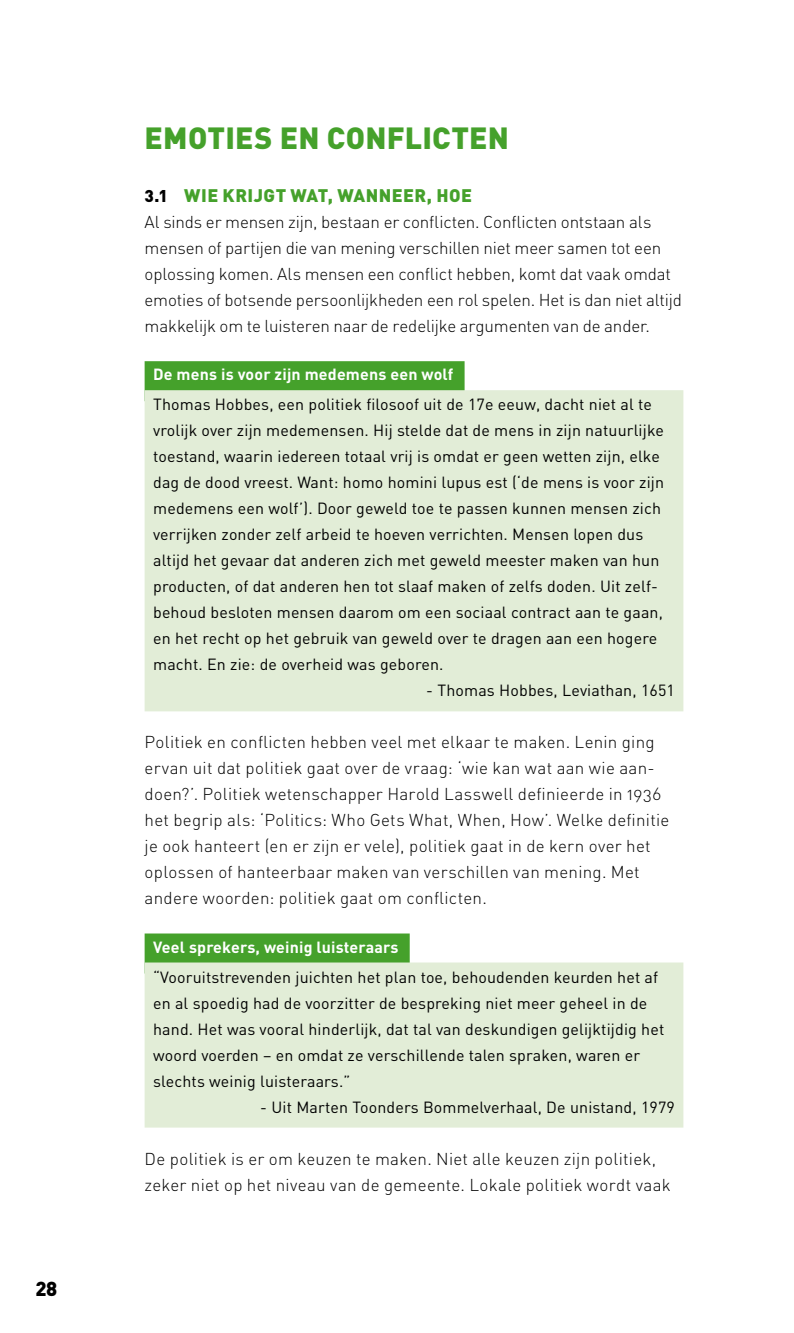
<style>
.page{position:relative;width:794px;height:1333px;background:#fff}
.page>*{position:absolute;margin:0;border:0;box-sizing:border-box;transform-origin:0 0}
.t1{font:900 30.2px "DIN";letter-spacing:.01em;color:#45a12b}
.t2{font:900 20px "DIN";color:#000}
.t3{font:900 18px "DIN";letter-spacing:.025em;color:#45a12b}
.t4{font:17px/26px "DIN Light Alternate";letter-spacing:.015em;color:#000}
.t5{font:17px/26px "DIN Light Alternate";letter-spacing:-.01em;color:#000}
.t6{font:16px/26px "DIN";letter-spacing:.01em;color:#000}
.t7{font:700 16px "DIN";letter-spacing:.01em;color:#fff}
.s1{font-size:16.8px;color:#000}
</style>
<div class="page">
<div style="left:145px;top:361px;width:319px;height:40px;background:#45a12b"></div>
<div style="left:145px;top:390px;width:538px;height:321px;background:#e2edd7"></div>
<div style="left:145px;top:933px;width:265px;height:40px;background:#45a12b"></div>
<div style="left:145px;top:962px;width:538px;height:165px;background:#e2edd7"></div>
<p class="t2" style="left:35px;top:1275px;width:23px">28</p>
<h1 class="t1" style="left:145px;top:118px;width:366px">EMOTIES EN CONFLICTEN</h1>
<p class="t3" style="left:145px;top:183px;width:329px"><span class="s1">3.1</span> WI E KRIJGT WAT, WANNEER, HOE</p>
<p class="t5" style="left:145px;top:209px;width:539px">Al sinds er mensen zijn, bestaan er conflicten. Conflicten ontstaan als mensen of partijen die van mening verschillen niet meer samen tot een oplossing komen. Als mensen een conflict hebben, komt dat vaak omdat emoties of botsende persoonlijkheden een rol spelen. Het is dan niet altijd makkelijk om te luisteren naar de redelijke argumenten van de ander.</p>
<p class="t7" style="left:153px;top:364px;width:302px">De mens is voor zijn medemens een wolf</p>
<p class="t6" style="left:153px;top:391px;width:512px">Thomas Hobbes, een politiek filosoof uit de 17e eeuw, dacht niet al te vrolijk over zijn medemensen. Hij stelde dat de mens in zijn natuurlijke toestand, waarin iedereen totaal vrij is omdat er geen wetten zijn, elke dag de dood vreest. Want: homo homini lupus est (‘de mens is voor zijn medemens een wolf’). Door geweld toe te passen kunnen mensen zich verrijken zonder zelf arbeid te hoeven verrichten. Mensen lopen dus altijd het gevaar dat anderen zich met geweld meester maken van hun producten, of dat anderen hen tot slaaf maken of zelfs doden. Uit zelf&shy;behoud besloten mensen daarom om een sociaal contract aan te gaan, en het recht op het gebruik van geweld over te dragen aan een hogere macht. En zie: de overheid was geboren.</p>
<p class="t6" style="left:426px;top:677px;width:250px">- Thomas Hobbes, Leviathan, 1651</p>
<p class="t4" style="left:145px;top:729px;width:526px">Politiek en conflicten hebben veel met elkaar te maken. Lenin ging ervan uit dat politiek gaat over de vraag: ‘wie kan wat aan wie aan&shy;doen?’. Politiek wetenschapper Harold Lasswell definieerde in 1936 het begrip als: ‘Politics: Who Gets What, When, How’. Welke definitie je ook hanteert (en er zijn er vele), politiek gaat in de kern over het oplossen of hanteerbaar maken van verschillen van mening. Met andere woorden: politiek gaat om conflicten.</p>
<p class="t7" style="left:153px;top:936px;width:247px">Veel sprekers, weinig luisteraars</p>
<p class="t6" style="left:153px;top:963px;width:513px">“Vooruitstrevenden juichten het plan toe, behoudenden keurden het af en al spoedig had de voorzitter de bespreking niet meer geheel in de hand. Het was vooral hinderlijk, dat tal van deskundigen gelijktijdig het woord voerden – en omdat ze verschillende talen spraken, waren er slechts weinig luisteraars.”</p>
<p class="t6" style="left:260px;top:1093px;width:416px">- Uit Marten Toonders Bommelverhaal, De unistand, 1979</p>
<p class="t4" style="left:145px;top:1145px;width:528px">De politiek is er om keuzen te maken. Niet alle keuzen zijn politiek, zeker niet op het niveau van de gemeente. Lokale politiek wordt vaak</p>
</div>
